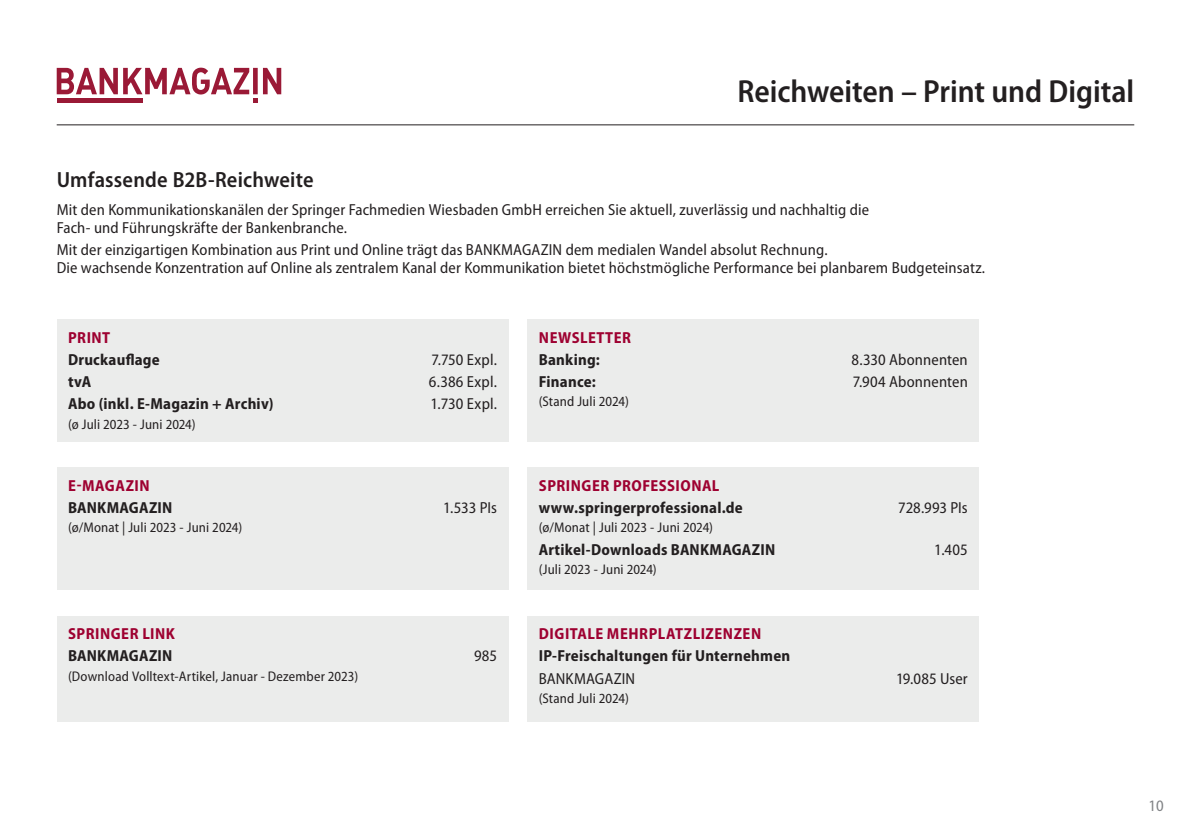
<style>
.page{position:relative;width:1191px;height:840px;background:#fff}
.page>*{position:absolute;margin:0;border:0;box-sizing:border-box;transform-origin:0 0}
.t1{font:600 semi-condensed 32px "Myriad Pro";color:#231f20}
.t2{font:600 semi-condensed 22px "Myriad Pro";letter-spacing:.005em;color:#231f20}
.t3{font:semi-condensed 16px/18px "Myriad Pro";letter-spacing:.01em;color:#231f20}
.t4{font:700 semi-condensed 16px "Myriad Pro";letter-spacing:.015em;color:#231f20}
.t5{font:700 semi-condensed 16px "Myriad Pro";letter-spacing:.035em;color:#9e0131}
.t6{font:semi-condensed 16px "Myriad Pro";color:#808285}
.t7{font:semi-condensed 14px "Myriad Pro";letter-spacing:.01em;color:#231f20}
</style>
<div class="page">
<hr style="left:57px;top:124px;width:1077px;height:1px;background:#231f20">
<svg style="left:57px;top:68px;width:224px;height:34px"></svg>
<div style="left:57px;top:615px;width:451px;height:106px;background:#ebeceb"></div>
<div style="left:57px;top:319px;width:451px;height:123px;background:#ebeceb"></div>
<div style="left:527px;top:467px;width:452px;height:123px;background:#ebeceb"></div>
<div style="left:527px;top:319px;width:452px;height:123px;background:#ebeceb"></div>
<div style="left:527px;top:615px;width:452px;height:106px;background:#ebeceb"></div>
<div style="left:57px;top:467px;width:451px;height:123px;background:#ebeceb"></div>
<h1 class="t1" style="left:737px;top:74px;width:398px">Reichweiten – Print und Digital</h1>
<h2 class="t2" style="left:57px;top:167px;width:258px">Umfassende B2B-Reichweite</h2>
<p class="t3" style="left:57px;top:200px;width:814px">Mit den Kommunikationskanälen der Springer Fachmedien Wiesbaden GmbH erreichen Sie aktuell, zuverlässig und nachhaltig die<br>Fach- und Führungskräfte der Bankenbranche.</p>
<p class="t3" style="left:57px;top:241px;width:930px">Mit der einzigartigen Kombination aus Print und Online trägt das BANKMAGAZIN dem medialen Wandel absolut Rechnung.<br>Die wachsende Konzentration auf Online als zentralem Kanal der Kommunikation bietet höchstmögliche Performance bei planbarem Budgeteinsatz.</p>
<p class="t5" style="left:68px;top:328px;width:44px">PRINT</p>
<p class="t4" style="left:68px;top:350px;width:93px">Druckauflage</p>
<p class="t3" style="left:431px;top:350px;width:67px">7.750 Expl.</p>
<p class="t4" style="left:68px;top:372px;width:25px">tvA</p>
<p class="t3" style="left:429px;top:373px;width:70px">6.386 Expl.</p>
<p class="t4" style="left:68px;top:395px;width:207px">Abo (inkl. E-Magazin + Archiv)</p>
<p class="t3" style="left:430px;top:395px;width:68px">1.730 Expl.</p>
<p class="t7" style="left:68px;top:416px;width:129px">(ø Juli 2023 - Juni 2024)</p>
<p class="t5" style="left:68px;top:476px;width:83px">E-MAGAZIN</p>
<p class="t4" style="left:68px;top:498px;width:106px">BANKMAGAZIN</p>
<p class="t3" style="left:443px;top:499px;width:55px">1.533 PIs</p>
<p class="t7" style="left:68px;top:520px;width:176px">(ø/Monat | Juli 2023 - Juni 2024)</p>
<p class="t5" style="left:68px;top:624px;width:108px">SPRINGER LINK</p>
<p class="t4" style="left:68px;top:646px;width:106px">BANKMAGAZIN</p>
<p class="t3" style="left:474px;top:647px;width:24px">985</p>
<p class="t7" style="left:68px;top:668px;width:292px">(Download Volltext-Artikel, Januar - Dezember 2023)</p>
<p class="t5" style="left:539px;top:328px;width:94px">NEWSLETTER</p>
<p class="t4" style="left:539px;top:350px;width:63px">Banking:</p>
<p class="t3" style="left:851px;top:350px;width:118px">8.330 Abonnenten</p>
<p class="t4" style="left:539px;top:372px;width:59px">Finance:</p>
<p class="t3" style="left:853px;top:373px;width:116px">7.904 Abonnenten</p>
<p class="t7" style="left:539px;top:394px;width:92px">(Stand Juli 2024)</p>
<p class="t5" style="left:539px;top:476px;width:182px">SPRINGER PROFESSIONAL</p>
<p class="t4" style="left:539px;top:498px;width:206px">www.springerprofessional.de</p>
<p class="t3" style="left:898px;top:499px;width:71px">728.993 PIs</p>
<p class="t7" style="left:539px;top:520px;width:176px">(ø/Monat | Juli 2023 - Juni 2024)</p>
<p class="t4" style="left:539px;top:540px;width:238px">Artikel-Downloads BANKMAGAZIN</p>
<p class="t3" style="left:934px;top:540px;width:35px">1.405</p>
<p class="t7" style="left:539px;top:561px;width:119px">(Juli 2023 - Juni 2024)</p>
<p class="t5" style="left:539px;top:624px;width:224px">DIGITALE MEHRPLATZLIZENZEN</p>
<p class="t4" style="left:539px;top:646px;width:253px">IP-Freischaltungen für Unternehmen</p>
<p class="t3" style="left:539px;top:669px;width:98px">BANKMAGAZIN</p>
<p class="t3" style="left:896px;top:669px;width:73px">19.085 User</p>
<p class="t7" style="left:539px;top:690px;width:92px">(Stand Juli 2024)</p>
<p class="t6" style="left:1148px;top:797px;width:17px">10</p>
</div>
